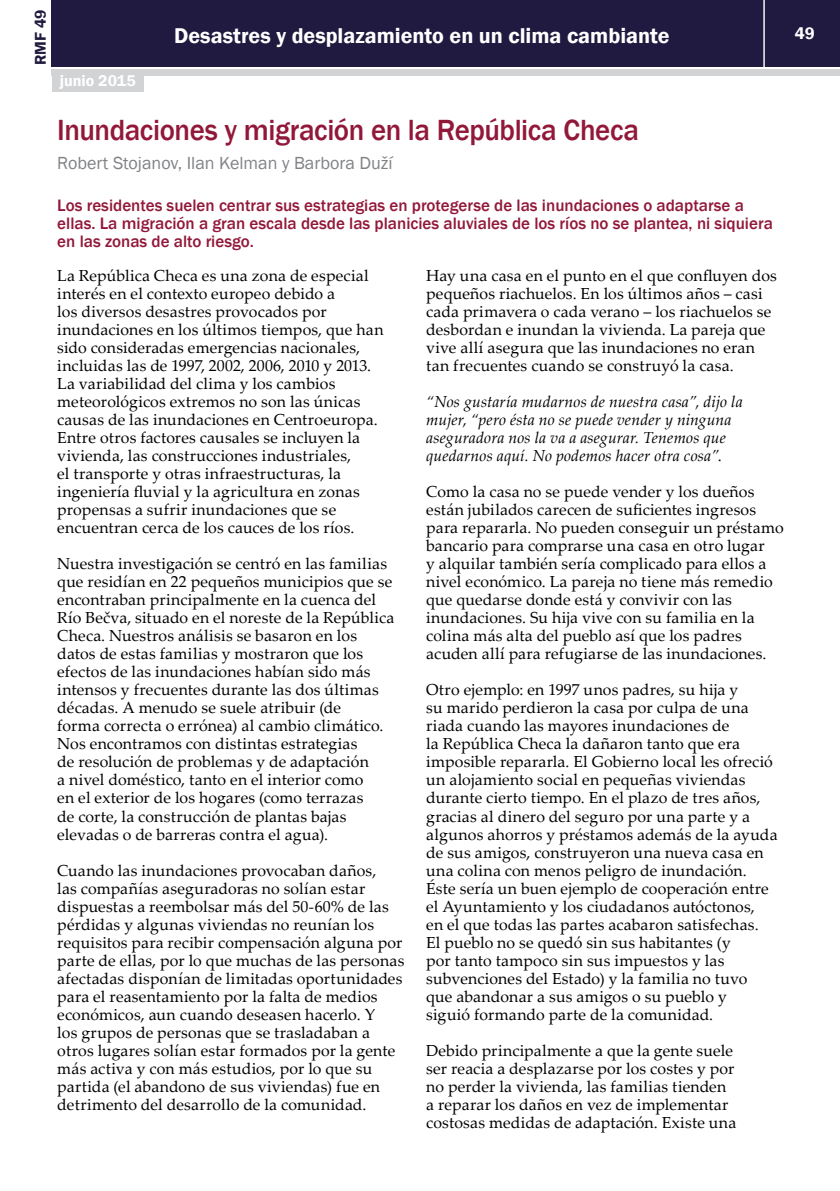
<style>
.page{position:relative;width:840px;height:1191px;background:#fff}
.page>*{position:absolute;margin:0;border:0;box-sizing:border-box;transform-origin:0 0}
.t1{font:500 30px "Franklin Gothic";letter-spacing:-.015em;color:#92183a;scale:.96 1}
.t2{font:600 22px "Franklin Gothic";color:#fff}
.t3{font:18px "Franklin Gothic";color:#808285}
.t4{font:500 17px/18px "Franklin Gothic";color:#92183a}
.t5{font:600 17px "Franklin Gothic";color:#fff}
.t6{font:16px/18px "Palatino Linotype";letter-spacing:.01em;color:#000}
.t7{font:italic 16px/18px "Palatino Linotype";letter-spacing:.01em;color:#000}
.t8{font:600 16px "Franklin Gothic";color:#fff}
.t9{font:600 16px "Franklin Gothic";color:#211a40}
.s1{font-style:normal}
</style>
<div class="page">
<div style="left:52px;top:0;width:787px;height:66px;background:#211a40"></div>
<div style="left:52px;top:69px;width:787px;height:6px;background:#d1d3d4"></div>
<hr style="left:763px;top:0;width:1px;height:68px;background:#fff">
<div style="left:52px;top:74px;width:91px;height:18px;background:#d1d3d4"></div>
<p class="t9" style="left:31px;top:65px;width:57px;rotate:-90deg">RMF 49</p>
<h2 class="t2" style="left:174px;top:22px;width:496px">Desastres y desplazamiento en un clima cambiante</h2>
<p class="t5" style="left:794px;top:23px;width:21px">49</p>
<p class="t8" style="left:60px;top:71px;width:77px">junio 2015</p>
<h1 class="t1" style="left:57px;top:112px;width:607px">Inundaciones y migración en la República Checa</h1>
<p class="t3" style="left:57px;top:152px;width:336px">Robert Stojanov, Ilan Kelman y Barbora Duží</p>
<p class="t4" style="left:57px;top:197px;width:716px">Los residentes suelen centrar sus estrategias en protegerse de las inundaciones o adaptarse a ellas. La migración a gran escala desde las planicies aluviales de los ríos no se plantea, ni siquiera en las zonas de alto riesgo.</p>
<p class="t6" style="left:57px;top:266px;width:327px">La República Checa es una zona de especial interés en el contexto europeo debido a<br>los diversos desastres provocados por inundaciones en los últimos tiempos, que han sido consideradas emergencias nacionales, incluidas las de 1997, 2002, 2006, 2010 y 2013.<br>La variabilidad del clima y los cambios meteorológicos extremos no son las únicas causas de las inundaciones en Centroeuropa.<br>Entre otros factores causales se incluyen la vivienda, las construcciones industriales,<br>el transporte y otras infraestructuras, la ingeniería fluvial y la agricultura en zonas propensas a sufrir inundaciones que se encuentran cerca de los cauces de los ríos.</p>
<p class="t6" style="left:57px;top:554px;width:338px">Nuestra investigación se centró en las familias que residían en 22 pequeños municipios que se encontraban principalmente en la cuenca del Río Bečva, situado en el noreste de la República Checa. Nuestros análisis se basaron en los datos de estas familias y mostraron que los efectos de las inundaciones habían sido más intensos y frecuentes durante las dos últimas décadas. A menudo se suele atribuir (de<br>forma correcta o errónea) al cambio climático.<br>Nos encontramos con distintas estrategias<br>de resolución de problemas y de adaptación<br>a nivel doméstico, tanto en el interior como<br>en el exterior de los hogares (como terrazas<br>de corte, la construcción de plantas bajas elevadas o de barreras contra el agua).</p>
<p class="t6" style="left:57px;top:860px;width:348px">Cuando las inundaciones provocaban daños,<br>las compañías aseguradoras no solían estar dispuestas a reembolsar más del 50-60% de las pérdidas y algunas viviendas no reunían los requisitos para recibir compensación alguna por parte de ellas, por lo que muchas de las personas afectadas disponían de limitadas oportunidades para el reasentamiento por la falta de medios económicos, aun cuando deseasen hacerlo. Y<br>los grupos de personas que se trasladaban a otros lugares solían estar formados por la gente más activa y con más estudios, por lo que su partida (el abandono de sus viviendas) fue en detrimento del desarrollo de la comunidad.</p>
<p class="t6" style="left:426px;top:266px;width:352px">Hay una casa en el punto en el que confluyen dos pequeños riachuelos. En los últimos años ‒ casi cada primavera o cada verano ‒ los riachuelos se desbordan e inundan la vivienda. La pareja que vive allí asegura que las inundaciones no eran tan frecuentes cuando se construyó la casa.</p>
<p class="t7" style="left:426px;top:392px;width:318px">“Nos gustaría mudarnos de nuestra casa”, dijo la mujer, “pero ésta no se puede vender y ninguna aseguradora nos la va a asegurar. Tenemos que quedarnos aquí. No podemos hacer otra cosa”<span class="s1">.</span></p>
<p class="t6" style="left:426px;top:482px;width:359px">Como la casa no se puede vender y los dueños están jubilados carecen de suficientes ingresos para repararla. No pueden conseguir un préstamo bancario para comprarse una casa en otro lugar<br>y alquilar también sería complicado para ellos a nivel económico. La pareja no tiene más remedio que quedarse donde está y convivir con las inundaciones. Su hija vive con su familia en la colina más alta del pueblo así que los padres acuden allí para refugiarse de las inundaciones.</p>
<p class="t6" style="left:426px;top:680px;width:353px">Otro ejemplo: en 1997 unos padres, su hija y<br>su marido perdieron la casa por culpa de una riada cuando las mayores inundaciones de<br>la República Checa la dañaron tanto que era imposible repararla. El Gobierno local les ofreció un alojamiento social en pequeñas viviendas durante cierto tiempo. En el plazo de tres años, gracias al dinero del seguro por una parte y a algunos ahorros y préstamos además de la ayuda de sus amigos, construyeron una nueva casa en una colina con menos peligro de inundación.<br>Éste sería un buen ejemplo de cooperación entre el Ayuntamiento y los ciudadanos autóctonos,<br>en el que todas las partes acabaron satisfechas.<br>El pueblo no se quedó sin sus habitantes (y<br>por tanto tampoco sin sus impuestos y las subvenciones del Estado) y la familia no tuvo que abandonar a sus amigos o su pueblo y<br>siguió formando parte de la comunidad.</p>
<p class="t6" style="left:426px;top:1040px;width:311px">Debido principalmente a que la gente suele ser reacia a desplazarse por los costes y por no perder la vivienda, las familias tienden a reparar los daños en vez de implementar costosas medidas de adaptación. Existe una</p>
</div>
